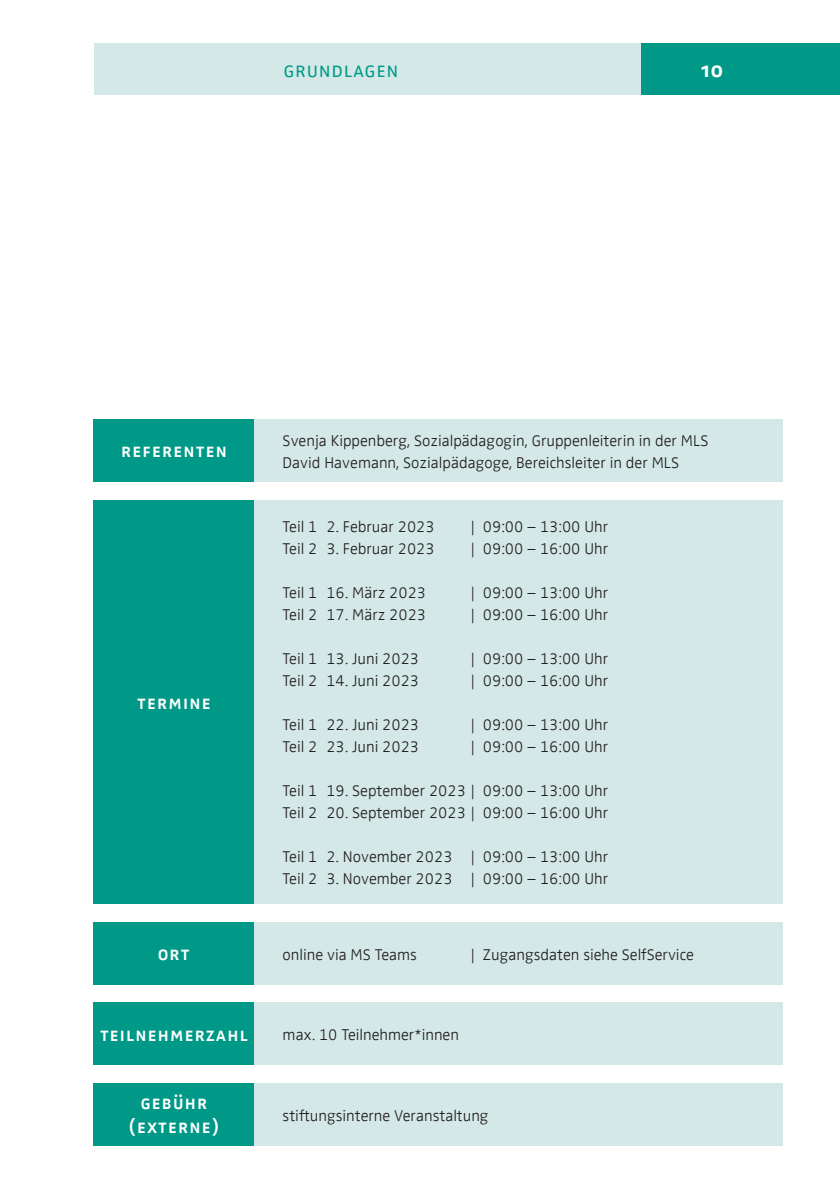
<style>
.page{position:relative;width:840px;height:1191px;background:#fff}
.page>*{position:absolute;margin:0;border:0;box-sizing:border-box;transform-origin:0 0}
.t1{font:300 22px "Zwo Sc Offc Pro";color:#098}
.t2{font:700 22px "Zwo Sc Offc Pro";color:#fff}
.t3{font:600 20px/24px "Zwo Sc Offc Pro";letter-spacing:.025em;color:#fff;text-align:center}
.Fließtext_Farbfeld{font:300 16px "Zwo Offc Pro";color:#231f20}
</style>
<div class="page">
<div style="left:94px;top:44px;width:700px;height:51px;background:#d4e9e7"></div>
<div style="left:641px;top:44px;width:198px;height:51px;background:#098"></div>
<div style="left:254px;top:1083px;width:528px;height:62px;background:#d4e9e7"></div>
<div style="left:94px;top:922px;width:160px;height:62px;background:#098"></div>
<div style="left:94px;top:1002px;width:160px;height:63px;background:#098"></div>
<div style="left:94px;top:1083px;width:160px;height:62px;background:#098"></div>
<div style="left:254px;top:1002px;width:528px;height:63px;background:#d4e9e7"></div>
<div style="left:254px;top:922px;width:528px;height:62px;background:#d4e9e7"></div>
<div style="left:254px;top:500px;width:528px;height:404px;background:#d4e9e7"></div>
<div style="left:94px;top:500px;width:160px;height:404px;background:#098"></div>
<div style="left:254px;top:419px;width:528px;height:63px;background:#d4e9e7"></div>
<div style="left:94px;top:419px;width:160px;height:63px;background:#098"></div>
<h1 class="t1" style="left:283px;top:53px;width:117px">grundlagen</h1>
<h1 class="t2" style="left:700px;top:52px;width:24px">10</h1>
<p class="t3" style="left:121px;top:437px;width:108px">referenten</p>
<p class="t3" style="left:137px;top:689px;width:75px">termine</p>
<p class="t3" style="left:158px;top:940px;width:34px">ort</p>
<p class="t3" style="left:100px;top:1020px;width:150px">teilnehmerzahl</p>
<p class="t3" style="left:128px;top:1089px;width:93px">gebühr (externe)</p>
<p class="Fließtext_Farbfeld" style="left:282px;top:428px;width:427px">Svenja Kippenberg, Sozialpädagogin, Gruppenleiterin in der MLS</p>
<p class="Fließtext_Farbfeld" style="left:282px;top:450px;width:398px">David Havemann, Sozialpädagoge, Bereichsleiter in der MLS</p>
<p class="Fließtext_Farbfeld" style="left:282px;top:515px;width:153px">Teil 1 2. Februar 2023</p>
<p class="Fließtext_Farbfeld" style="left:470px;top:515px;width:139px">| 09:00 – 13:00 Uhr</p>
<p class="Fließtext_Farbfeld" style="left:282px;top:537px;width:153px">Teil 2 3. Februar 2023</p>
<p class="Fließtext_Farbfeld" style="left:470px;top:537px;width:139px">| 09:00 – 16:00 Uhr</p>
<p class="Fließtext_Farbfeld" style="left:282px;top:581px;width:145px">Teil 1 16. März 2023</p>
<p class="Fließtext_Farbfeld" style="left:470px;top:581px;width:139px">| 09:00 – 13:00 Uhr</p>
<p class="Fließtext_Farbfeld" style="left:282px;top:603px;width:145px">Teil 2 17. März 2023</p>
<p class="Fließtext_Farbfeld" style="left:470px;top:603px;width:139px">| 09:00 – 16:00 Uhr</p>
<p class="Fließtext_Farbfeld" style="left:282px;top:647px;width:138px">Teil 1 13. Juni 2023</p>
<p class="Fließtext_Farbfeld" style="left:470px;top:647px;width:139px">| 09:00 – 13:00 Uhr</p>
<p class="Fließtext_Farbfeld" style="left:282px;top:669px;width:138px">Teil 2 14. Juni 2023</p>
<p class="Fließtext_Farbfeld" style="left:470px;top:669px;width:139px">| 09:00 – 16:00 Uhr</p>
<p class="Fließtext_Farbfeld" style="left:282px;top:713px;width:138px">Teil 1 22. Juni 2023</p>
<p class="Fließtext_Farbfeld" style="left:470px;top:713px;width:139px">| 09:00 – 13:00 Uhr</p>
<p class="Fließtext_Farbfeld" style="left:282px;top:735px;width:138px">Teil 2 23. Juni 2023</p>
<p class="Fließtext_Farbfeld" style="left:470px;top:735px;width:139px">| 09:00 – 16:00 Uhr</p>
<p class="Fließtext_Farbfeld" style="left:282px;top:779px;width:327px">Teil 1 19. September 2023 | 09:00 – 13:00 Uhr</p>
<p class="Fließtext_Farbfeld" style="left:282px;top:801px;width:327px">Teil 2 20. September 2023 | 09:00 – 16:00 Uhr</p>
<p class="Fließtext_Farbfeld" style="left:282px;top:845px;width:327px">Teil 1 2. November 2023 | 09:00 – 13:00 Uhr</p>
<p class="Fließtext_Farbfeld" style="left:282px;top:867px;width:327px">Teil 2 3. November 2023 | 09:00 – 16:00 Uhr</p>
<p class="Fließtext_Farbfeld" style="left:282px;top:942px;width:136px">online via MS Teams</p>
<p class="Fließtext_Farbfeld" style="left:470px;top:942px;width:225px">| Zugangsdaten siehe SelfService</p>
<p class="Fließtext_Farbfeld" style="left:282px;top:1022px;width:178px">max. 10 Teilnehmer*innen</p>
<p class="Fließtext_Farbfeld" style="left:282px;top:1103px;width:207px">stiftungsinterne Veranstaltung</p>
</div>
